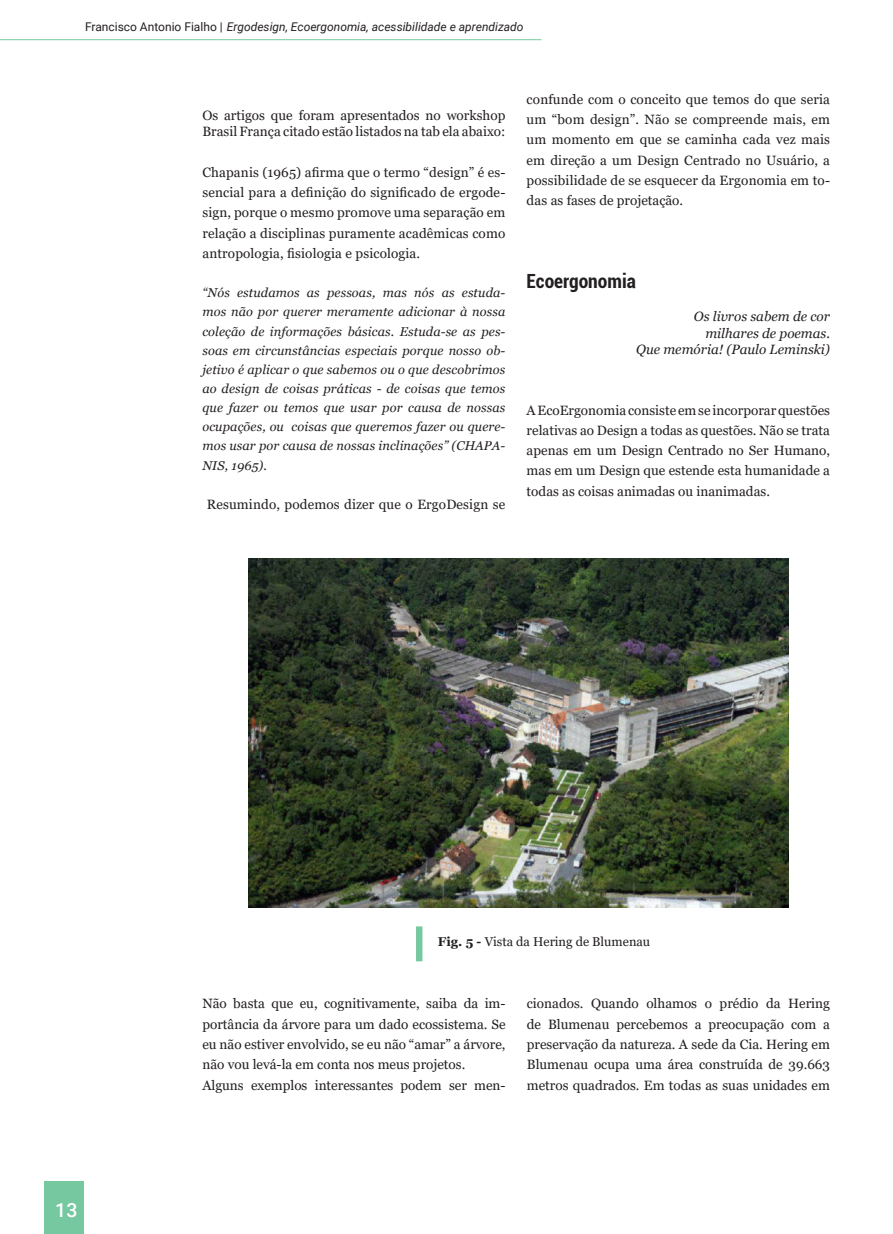
<style>
.page{position:relative;width:893px;height:1234px;background:#fff}
.page>*{position:absolute;margin:0;border:0;box-sizing:border-box;transform-origin:0 0}
.Título_2{font:700 condensed 19.5px "Roboto";color:#231f20}
.t1{font:500 19.5px "Roboto";color:#fff}
.texto{font:13.5px/20.2px "Georgia";color:#231f20;text-align:justify}
.t2{font:italic 13.5px/16.2px "Georgia";color:#231f20;text-align:right}
.t3{font:italic 12.75px/19.2px "Georgia";letter-spacing:.01em;color:#231f20;text-align:justify}
.Legenda_FIG{font:12.75px "Georgia";color:#231f20}
.t4{font:italic 12px "Roboto";color:#231f20}
.s1{font-style:normal}
.s2{font-weight:700}
</style>
<div class="page">
<div style="left:45px;top:1181px;width:39px;height:52px;background:#76c8a1"></div>
<hr style="left:0;top:39px;width:541px;height:1px;background:#76c8a1">
<img style="left:249px;top:558px;width:540px;height:349px">
<div style="left:416px;top:926px;width:6px;height:35px;background:#76c8a1"></div>
<p class="t4" style="left:85px;top:19px;width:440px"><span class="s1">Francisco Antonio Fialho |</span> Ergodesign, Ecoergonomia, acessibilidade e aprendizado</p>
<p class="texto" style="left:202px;top:107px;width:304px;line-height:16.2px">Os artigos que foram apresentados no workshop<br>Brasil França citado estão listados na tab ela abaixo:</p>
<p class="texto" style="left:202px;top:162px;width:304px">Chapanis (1965) afirma que o termo “design” é es&shy;sencial para a definição do significado de ergode&shy;sign, porque o mesmo promove uma separação em relação a disciplinas puramente acadêmicas como antropologia, fisiologia e psicologia.</p>
<p class="t3" style="left:202px;top:283px;width:304px">“Nós estudamos as pessoas, mas nós as estuda&shy;mos não por querer meramente adicionar à nossa coleção de informações básicas. Estuda-se as pes&shy;soas em circunstâncias especiais porque nosso ob&shy;jetivo é aplicar o que sabemos ou o que descobrimos ao design de coisas práticas - de coisas que temos que fazer ou temos que usar por causa de nossas ocupações, ou coisas que queremos fazer ou quere&shy;mos usar por causa de nossas inclinações” (CHAPA-NIS, 1965).</p>
<p class="texto" style="left:207px;top:494px;width:300px">Resumindo, podemos dizer que o ErgoDesign se</p>
<p class="texto" style="left:527px;top:89px;width:305px">confunde com o conceito que temos do que seria um “bom design”. Não se compreende mais, em um momento em que se caminha cada vez mais em direção a um Design Centrado no Usuário, a possibilidade de se esquecer da Ergonomia em to&shy;das as fases de projetação.</p>
<p class="Título_2" style="left:527px;top:267px;width:111px">Ecoergonomia</p>
<p class="t2" style="left:636px;top:308px;width:195px">Os livros sabem de cor<br>milhares de poemas.<br>Que memória! (Paulo Leminski)</p>
<p class="texto" style="left:527px;top:400px;width:305px">A EcoErgonomia consiste em se incorporar questões relativas ao Design a todas as questões. Não se trata apenas em um Design Centrado no Ser Humano, mas em um Design que estende esta humanidade a todas as coisas animadas ou inanimadas.</p>
<h1 class="t1" style="left:55px;top:1196px;width:24px">13</h1>
<p class="Legenda_FIG" style="left:438px;top:933px;width:214px"><span class="s2">Fig. 5 -</span> Vista da Hering de Blumenau</p>
<p class="texto" style="left:202px;top:993px;width:305px">Não basta que eu, cognitivamente, saiba da im&shy;portância da árvore para um dado ecossistema. Se eu não estiver envolvido, se eu não “amar” a árvore, não vou levá-la em conta nos meus projetos.</p>
<p class="texto" style="left:202px;top:1074px;width:305px">Alguns exemplos interessantes podem ser men-</p>
<p class="texto" style="left:527px;top:993px;width:305px">cionados. Quando olhamos o prédio da Hering de Blumenau percebemos a preocupação com a preservação da natureza. A sede da Cia. Hering em Blumenau ocupa uma área construída de 39.663 metros quadrados. Em todas as suas unidades em</p>
</div>
